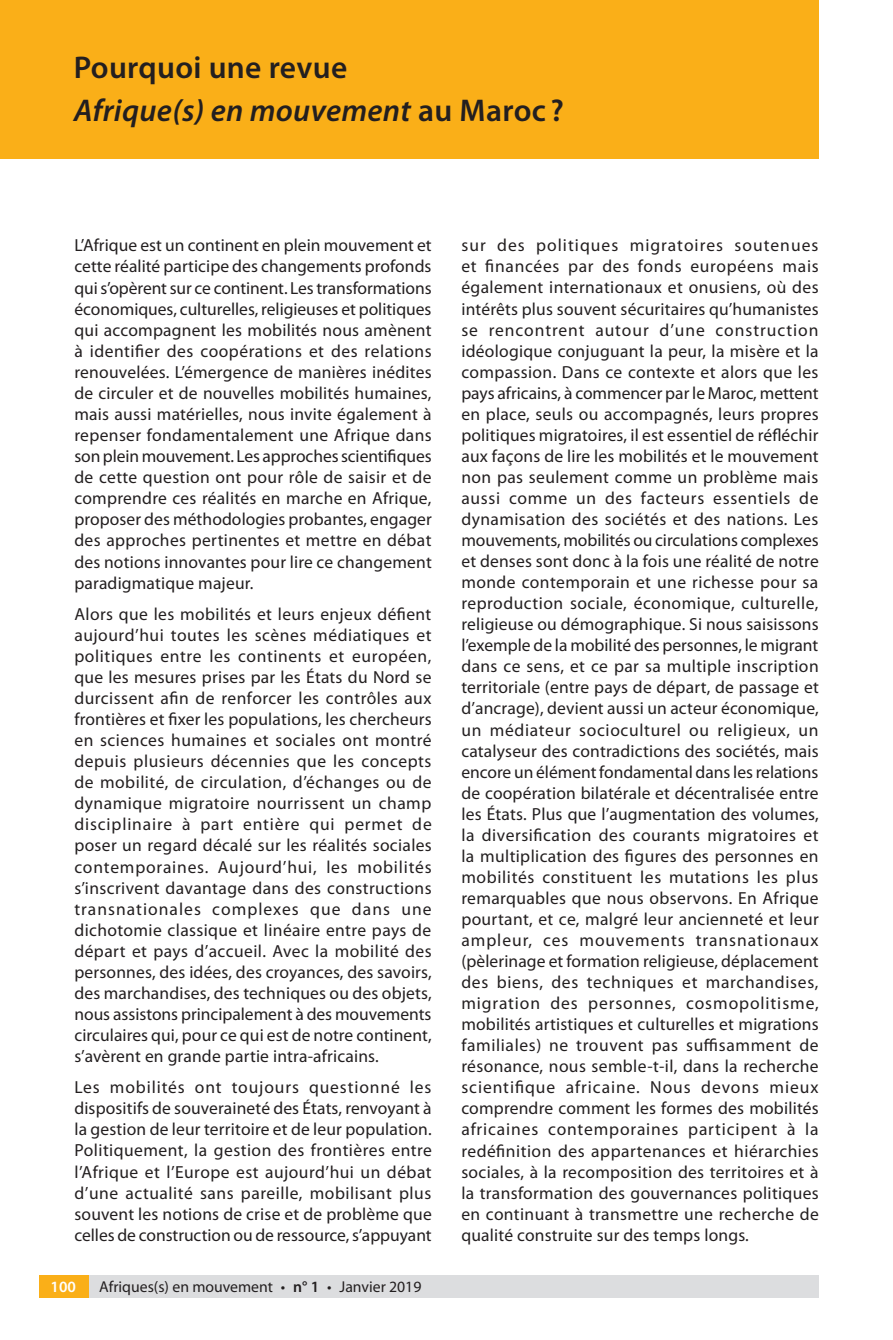
<style>
.page{position:relative;width:893px;height:1340px;background:#fff}
.page>*{position:absolute;margin:0;border:0;box-sizing:border-box;transform-origin:0 0}
.Texte_courant{font:italic 600 31.5px "Myriad Pro";letter-spacing:.01em;color:#231f20}
.Texte_courant-2{font:600 31.5px "Myriad Pro";letter-spacing:.01em;color:#231f20}
.Texte_courant-3{font:17.5px/21px "Myriad Pro";letter-spacing:.01em;color:#231f20;text-align:justify}
.t1{font:15.75px "Myriad Pro";color:#231f20}
.t2{font:600 15.75px "Myriad Pro";color:#fff}
.s1{font-style:normal}
.s2{font-weight:600}
</style>
<div class="page">
<div style="left:0;top:0;width:819px;height:159px;background:#faaf18"></div>
<div style="left:89px;top:1275px;width:730px;height:22px;background:#dcdddf"></div>
<div style="left:40px;top:1275px;width:49px;height:22px;background:#faaf18"></div>
<p class="Texte_courant-2" style="left:74px;top:50px;width:275px">Pourquoi une revue</p>
<p class="Texte_courant" style="left:74px;top:93px;width:492px">Afrique(s) en mouvement <span class="s1">au Maroc ?</span></p>
<p class="Texte_courant-3" style="left:74px;top:235px;width:359px">L’Afrique est un continent en plein mouvement et cette réalité participe des changements profonds qui s’opèrent sur ce continent. Les transformations économiques, culturelles, religieuses et politiques qui accompagnent les mobilités nous amènent à identifier des coopérations et des relations renouvelées. L’émergence de manières inédites de circuler et de nouvelles mobilités humaines, mais aussi matérielles, nous invite également à repenser fondamentalement une Afrique dans son plein mouvement. Les approches scientifiques de cette question ont pour rôle de saisir et de comprendre ces réalités en marche en Afrique, proposer des méthodologies probantes, engager des approches pertinentes et mettre en débat des notions innovantes pour lire ce changement paradigmatique majeur.</p>
<p class="Texte_courant-3" style="left:74px;top:603px;width:359px">Alors que les mobilités et leurs enjeux défient aujourd’hui toutes les scènes médiatiques et politiques entre les continents et européen, que les mesures prises par les États du Nord se durcissent afin de renforcer les contrôles aux frontières et fixer les populations, les chercheurs en sciences humaines et sociales ont montré depuis plusieurs décennies que les concepts de mobilité, de circulation, d’échanges ou de dynamique migratoire nourrissent un champ disciplinaire à part entière qui permet de poser un regard décalé sur les réalités sociales contemporaines. Aujourd’hui, les mobilités s’inscrivent davantage dans des constructions transnationales complexes que dans une dichotomie classique et linéaire entre pays de départ et pays d’accueil. Avec la mobilité des personnes, des idées, des croyances, des savoirs, des marchandises, des techniques ou des objets, nous assistons principalement à des mouvements circulaires qui, pour ce qui est de notre continent, s’avèrent en grande partie intra-africains.</p>
<p class="Texte_courant-3" style="left:74px;top:1077px;width:359px">Les mobilités ont toujours questionné les dispositifs de souveraineté des États, renvoyant à la gestion de leur territoire et de leur population.<br>Politiquement, la gestion des frontières entre l’Afrique et l’Europe est aujourd’hui un débat d’une actualité sans pareille, mobilisant plus souvent les notions de crise et de problème que celles de construction ou de ressource, s’appuyant</p>
<p class="t2" style="left:51px;top:1278px;width:27px">100</p>
<p class="t1" style="left:99px;top:1278px;width:324px">Afriques(s) en mouvement • <span class="s2">n° 1</span> • Janvier 2019</p>
<p class="Texte_courant-3" style="left:461px;top:235px;width:359px">sur des politiques migratoires soutenues et financées par des fonds européens mais également internationaux et onusiens, où des intérêts plus souvent sécuritaires qu’humanistes se rencontrent autour d’une construction idéologique conjuguant la peur, la misère et la compassion. Dans ce contexte et alors que les pays africains, à commencer par le Maroc, mettent en place, seuls ou accompagnés, leurs propres politiques migratoires, il est essentiel de réfléchir aux façons de lire les mobilités et le mouvement non pas seulement comme un problème mais aussi comme un des facteurs essentiels de dynamisation des sociétés et des nations. Les mouvements, mobilités ou circulations complexes et denses sont donc à la fois une réalité de notre monde contemporain et une richesse pour sa reproduction sociale, économique, culturelle, religieuse ou démographique. Si nous saisissons l’exemple de la mobilité des personnes, le migrant dans ce sens, et ce par sa multiple inscription territoriale (entre pays de départ, de passage et d’ancrage), devient aussi un acteur économique, un médiateur socioculturel ou religieux, un catalyseur des contradictions des sociétés, mais encore un élément fondamental dans les relations de coopération bilatérale et décentralisée entre les États. Plus que l’augmentation des volumes, la diversification des courants migratoires et la multiplication des figures des personnes en mobilités constituent les mutations les plus remarquables que nous observons. En Afrique pourtant, et ce, malgré leur ancienneté et leur ampleur, ces mouvements transnationaux (pèlerinage et formation religieuse, déplacement des biens, des techniques et marchandises, migration des personnes, cosmopolitisme, mobilités artistiques et culturelles et migrations familiales) ne trouvent pas suffisamment de résonance, nous semble-t-il, dans la recherche scientifique africaine. Nous devons mieux comprendre comment les formes des mobilités africaines contemporaines participent à la redéfinition des appartenances et hiérarchies sociales, à la recomposition des territoires et à la transformation des gouvernances politiques en continuant à transmettre une recherche de qualité construite sur des temps longs.</p>
</div>
